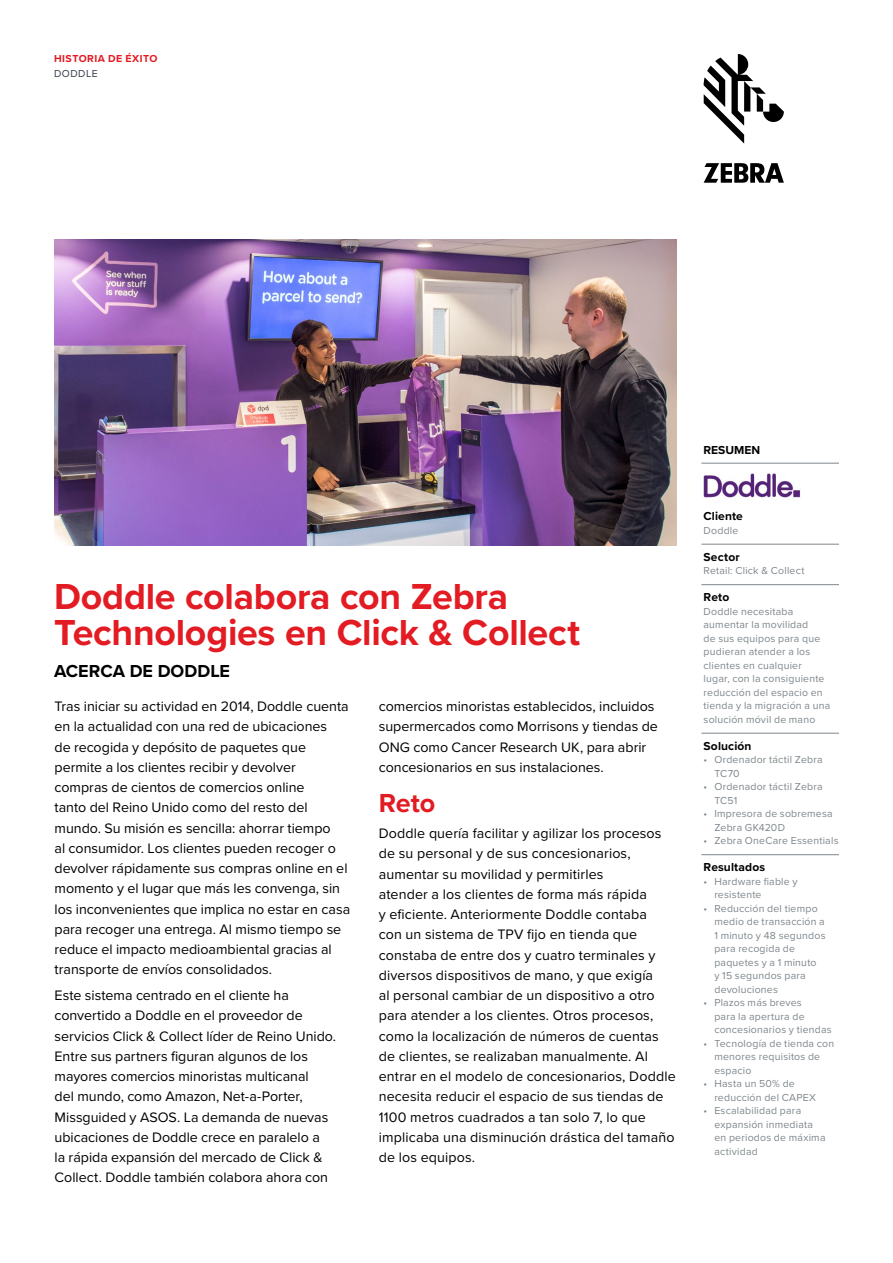
<style>
.page{position:relative;width:893px;height:1263px;background:#fff}
.page>*{position:absolute;margin:0;border:0;box-sizing:border-box;transform-origin:0 0}
.t1{font:700 37.5px/36px "Proxima Nova";letter-spacing:-.01em;color:#e31b23}
.t2{font:700 27px "Proxima Nova";color:#e31b23}
.t3{font:700 18px "Proxima Nova";color:#000}
.t4{font:14.25px/20.2px "Proxima Nova";color:#000}
.t5{font:700 12px "Proxima Nova";letter-spacing:.01em;color:#000}
.t6{font:10.5px/13.5px "Proxima Nova";letter-spacing:.02em;color:#7e868c}
.t7{font:700 10.5px "Proxima Nova";letter-spacing:.045em;color:#e31b23}
.t8{font:10.5px "Proxima Nova";letter-spacing:.05em;color:#333d47}
</style>
<div class="page">
<svg style="left:704px;top:54px;width:80px;height:90px"></svg>
<svg style="left:704px;top:163px;width:80px;height:19px"></svg>
<img style="left:54px;top:240px;width:623px;height:305px">
<hr style="left:701px;top:463px;width:138px;height:1px;background:#7e868c">
<hr style="left:701px;top:544px;width:138px;height:1px;background:#7e868c">
<hr style="left:701px;top:584px;width:138px;height:1px;background:#7e868c">
<hr style="left:701px;top:733px;width:138px;height:1px;background:#7e868c">
<hr style="left:701px;top:854px;width:138px;height:1px;background:#7e868c">
<img style="left:704px;top:473px;width:97px;height:25px">
<p class="t7" style="left:54px;top:51px;width:105px">HISTORIA DE ÉXITO</p>
<p class="t8" style="left:54px;top:65px;width:45px">DODDLE</p>
<h1 class="t1" style="left:54px;top:578px;width:528px">Doddle colabora con Zebra<br>Technologies en Click &amp; Collect</h1>
<p class="t3" style="left:54px;top:657px;width:178px">ACERCA DE DODDLE</p>
<p class="t4" style="left:55px;top:696px;width:297px">Tras iniciar su actividad en 2014, Doddle cuenta en la actualidad con una red de ubicaciones<br>de recogida y depósito de paquetes que permite a los clientes recibir y devolver compras de cientos de comercios online<br>tanto del Reino Unido como del resto del mundo. Su misión es sencilla: ahorrar tiempo<br>al consumidor. Los clientes pueden recoger o devolver rápidamente sus compras online en el momento y el lugar que más les convenga, sin los inconvenientes que implica no estar en casa para recoger una entrega. Al mismo tiempo se reduce el impacto medioambiental gracias al transporte de envíos consolidados.</p>
<p class="t4" style="left:55px;top:984px;width:283px">Este sistema centrado en el cliente ha convertido a Doddle en el proveedor de servicios Click &amp; Collect líder de Reino Unido.<br>Entre sus partners figuran algunos de los mayores comercios minoristas multicanal<br>del mundo, como Amazon, Net-a-Porter, Missguided y ASOS. La demanda de nuevas ubicaciones de Doddle crece en paralelo a<br>la rápida expansión del mercado de Click &amp; Collect. Doddle también colabora ahora con</p>
<p class="t4" style="left:379px;top:696px;width:281px">comercios minoristas establecidos, incluidos supermercados como Morrisons y tiendas de ONG como Cancer Research UK, para abrir concesionarios en sus instalaciones.</p>
<h2 class="t2" style="left:379px;top:783px;width:58px">Reto</h2>
<p class="t4" style="left:379px;top:822px;width:298px">Doddle quería facilitar y agilizar los procesos de su personal y de sus concesionarios, aumentar su movilidad y permitirles<br>atender a los clientes de forma más rápida<br>y eficiente. Anteriormente Doddle contaba<br>con un sistema de TPV fijo en tienda que constaba de entre dos y cuatro terminales y diversos dispositivos de mano, y que exigía<br>al personal cambiar de un dispositivo a otro para atender a los clientes. Otros procesos, como la localización de números de cuentas de clientes, se realizaban manualmente. Al entrar en el modelo de concesionarios, Doddle necesita reducir el espacio de sus tiendas de 1100 metros cuadrados a tan solo 7, lo que implicaba una disminución drástica del tamaño de los equipos.</p>
<p class="t5" style="left:704px;top:441px;width:58px">RESUMEN</p>
<p class="t5" style="left:704px;top:507px;width:41px">Cliente</p>
<p class="t6" style="left:704px;top:523px;width:36px">Doddle</p>
<p class="t5" style="left:704px;top:548px;width:38px">Sector</p>
<p class="t6" style="left:704px;top:563px;width:102px">Retail: Click &amp; Collect</p>
<p class="t5" style="left:704px;top:588px;width:27px">Reto</p>
<p class="t6" style="left:704px;top:604px;width:128px">Doddle necesitaba aumentar la movilidad<br>de sus equipos para que pudieran atender a los clientes en cualquier lugar, con la consiguiente reducción del espacio en tienda y la migración a una solución móvil de mano</p>
<p class="t5" style="left:704px;top:737px;width:49px">Solución</p>
<p class="t6" style="left:714px;top:752px;width:110px;text-indent:-11px">• Ordenador táctil Zebra<br>TC70</p>
<p class="t6" style="left:714px;top:779px;width:110px;text-indent:-11px">• Ordenador táctil Zebra<br>TC51</p>
<p class="t6" style="left:714px;top:806px;width:120px;text-indent:-11px">• Impresora de sobremesa<br>Zebra GK420D</p>
<p class="t6" style="left:704px;top:833px;width:136px">• Zebra OneCare Essentials</p>
<p class="t5" style="left:704px;top:858px;width:63px">Resultados</p>
<p class="t6" style="left:714px;top:874px;width:85px;text-indent:-11px">• Hardware fiable y resistente</p>
<p class="t6" style="left:714px;top:901px;width:113px;text-indent:-11px">• Reducción del tiempo medio de transacción a<br>1 minuto y 48 segundos para recogida de paquetes y a 1 minuto<br>y 15 segundos para devoluciones</p>
<p class="t6" style="left:714px;top:995px;width:119px;text-indent:-11px">• Plazos más breves<br>para la apertura de concesionarios y tiendas</p>
<p class="t6" style="left:714px;top:1036px;width:121px;text-indent:-11px">• Tecnología de tienda con menores requisitos de espacio</p>
<p class="t6" style="left:714px;top:1076px;width:103px;text-indent:-11px">• Hasta un 50% de reducción del CAPEX</p>
<p class="t6" style="left:714px;top:1103px;width:113px;text-indent:-11px">• Escalabilidad para expansión inmediata en periodos de máxima actividad</p>
</div>
